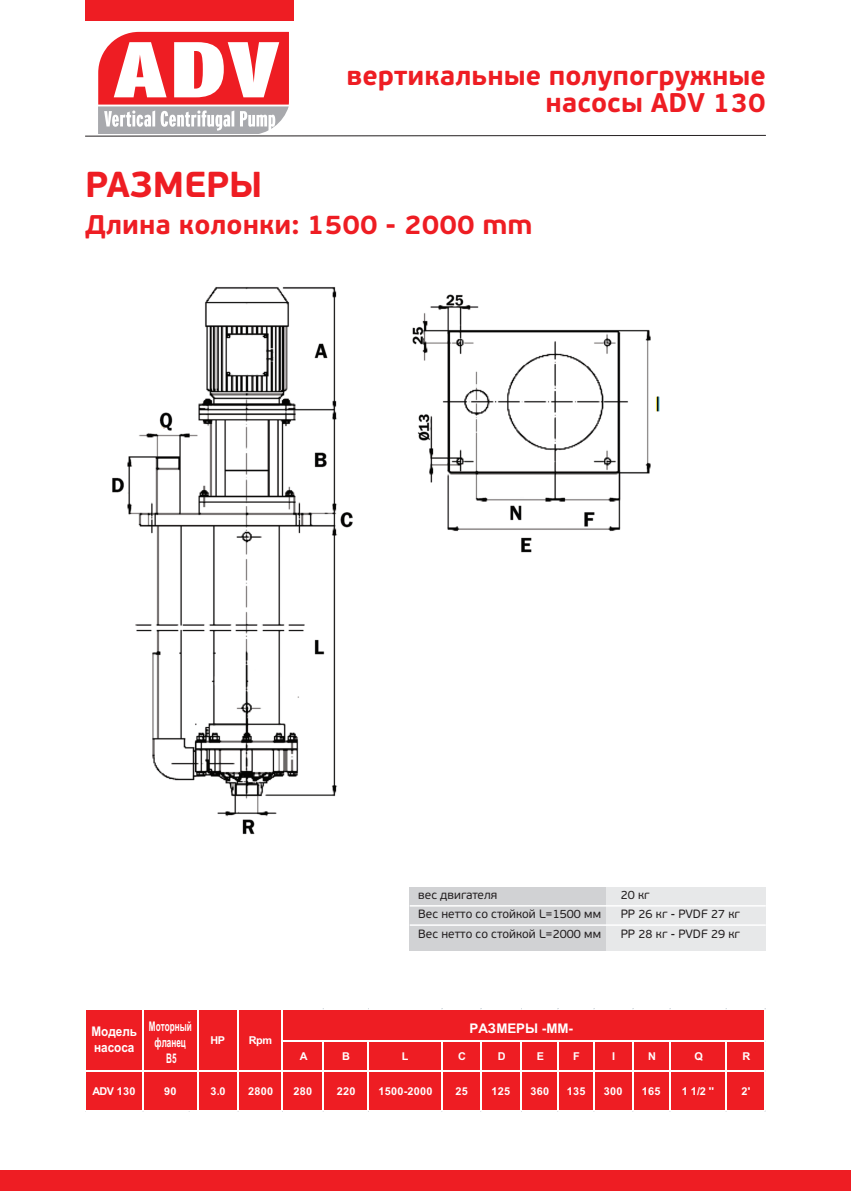
<style>
.page{position:relative;width:851px;height:1191px;background:#fff}
.page>*{position:absolute;margin:0;border:0;box-sizing:border-box;transform-origin:0 0}
.t1{font:700 36px "PF Beau Sans Pro";color:#ee1d23}
.t2{font:700 27px/27px "PF Beau Sans Pro";color:#ee1d23;text-align:right}
.t3{font:700 13.35px/16px "Arial";color:#fff;text-align:center;scale:.61 1}
.t4{font:700 13.35px/16px "Arial";color:#fff;scale:.88 1}
.t5{font:700 13.35px "Arial";color:#fff}
.t6{font:12px "PF Beau Sans Pro";color:#231f20}
.t7{font:700 10.8px "Arial";letter-spacing:.025em;color:#fff}
</style>
<div class="page">
<div style="left:0;top:1169px;width:850px;height:22px;background:#ee1d23"></div>
<div style="left:85px;top:0;width:208px;height:21px;background:#ee1d23"></div>
<div style="left:86px;top:1009px;width:679px;height:102px;background:#ee1d23"></div>
<hr style="left:283px;top:1040px;width:482px;height:2px;background:#fff">
<hr style="left:86px;top:1070px;width:679px;height:2px;background:#fff">
<hr style="left:142px;top:1009px;width:2px;height:102px;background:#fff">
<hr style="left:197px;top:1009px;width:2px;height:102px;background:#fff">
<hr style="left:237px;top:1009px;width:2px;height:102px;background:#fff">
<hr style="left:281px;top:1009px;width:2px;height:102px;background:#fff">
<hr style="left:322px;top:1042px;width:2px;height:69px;background:#fff">
<hr style="left:367px;top:1042px;width:2px;height:69px;background:#fff">
<hr style="left:441px;top:1042px;width:1px;height:69px;background:#fff">
<hr style="left:479px;top:1042px;width:2px;height:69px;background:#fff">
<hr style="left:520px;top:1042px;width:2px;height:69px;background:#fff">
<hr style="left:556px;top:1042px;width:2px;height:69px;background:#fff">
<hr style="left:593px;top:1042px;width:1px;height:69px;background:#fff">
<hr style="left:631px;top:1042px;width:2px;height:69px;background:#fff">
<hr style="left:669px;top:1042px;width:1px;height:69px;background:#fff">
<hr style="left:725px;top:1042px;width:1px;height:69px;background:#fff">
<hr style="left:86px;top:1109px;width:679px;height:2px;background:#fff">
<hr style="left:764px;top:1009px;width:1px;height:102px;background:#fff">
<img style="left:112px;top:287px;width:548px;height:548px">
<div style="left:409px;top:886px;width:196px;height:64px;background:#d1d2d4"></div>
<div style="left:606px;top:886px;width:159px;height:64px;background:#e7e8e9"></div>
<hr style="left:409px;top:905px;width:356px;height:1px;background:#fff">
<hr style="left:409px;top:924px;width:356px;height:2px;background:#fff">
<svg style="left:85px;top:32px;width:681px;height:105px"></svg>
<h2 class="t2" style="left:346px;top:63px;width:421px">вертикальные полупогружные насосы ADV 130</h2>
<h1 class="t1" style="left:85px;top:162px;width:179px">РАЗМЕРЫ</h1>
<h2 class="t2" style="left:85px;top:211px;width:449px">Длина колонки: 1500 - 2000 mm</h2>
<p class="t6" style="left:418px;top:888px;width:81px">вес двигателя</p>
<p class="t6" style="left:620px;top:888px;width:31px">20 кг</p>
<p class="t6" style="left:418px;top:907px;width:184px">Вес нетто со стойкой L=1500 мм</p>
<p class="t6" style="left:620px;top:907px;width:121px">PP 26 кг - PVDF 27 кг</p>
<p class="t6" style="left:418px;top:926px;width:184px">Вес нетто со стойкой L=2000 мм</p>
<p class="t6" style="left:620px;top:926px;width:121px">PP 28 кг - PVDF 29 кг</p>
<p class="t4" style="left:91px;top:1023px;width:53px">Модель насоса</p>
<p class="t3" style="left:149px;top:1018px;width:72px">Моторный фланец<br>B5</p>
<p class="t5" style="left:469px;top:1018px;width:105px">РАЗМЕРЫ -MM-</p>
<p class="t7" style="left:210px;top:1032px;width:16px">HP</p>
<p class="t7" style="left:249px;top:1032px;width:25px">Rpm</p>
<p class="t7" style="left:299px;top:1048px;width:9px">A</p>
<p class="t7" style="left:342px;top:1048px;width:9px">B</p>
<p class="t7" style="left:402px;top:1048px;width:8px">L</p>
<p class="t7" style="left:458px;top:1048px;width:9px">C</p>
<p class="t7" style="left:498px;top:1048px;width:9px">D</p>
<p class="t7" style="left:536px;top:1048px;width:9px">E</p>
<p class="t7" style="left:573px;top:1048px;width:8px">F</p>
<p class="t7" style="left:612px;top:1048px;width:5px">I</p>
<p class="t7" style="left:648px;top:1048px;width:9px">N</p>
<p class="t7" style="left:694px;top:1048px;width:10px">Q</p>
<p class="t7" style="left:742px;top:1048px;width:9px">R</p>
<p class="t7" style="left:92px;top:1084px;width:45px">ADV 130</p>
<p class="t7" style="left:164px;top:1084px;width:14px">90</p>
<p class="t7" style="left:210px;top:1084px;width:17px">3.0</p>
<p class="t7" style="left:248px;top:1084px;width:27px">2800</p>
<p class="t7" style="left:293px;top:1084px;width:20px">280</p>
<p class="t7" style="left:337px;top:1084px;width:20px">220</p>
<p class="t7" style="left:378px;top:1084px;width:55px">1500-2000</p>
<p class="t7" style="left:455px;top:1084px;width:14px">25</p>
<p class="t7" style="left:491px;top:1084px;width:20px">125</p>
<p class="t7" style="left:530px;top:1084px;width:20px">360</p>
<p class="t7" style="left:566px;top:1084px;width:20px">135</p>
<p class="t7" style="left:603px;top:1084px;width:20px">300</p>
<p class="t7" style="left:641px;top:1084px;width:20px">165</p>
<p class="t7" style="left:681px;top:1084px;width:34px">1 1/2 ''</p>
<p class="t7" style="left:741px;top:1084px;width:10px">2'</p>
</div>
